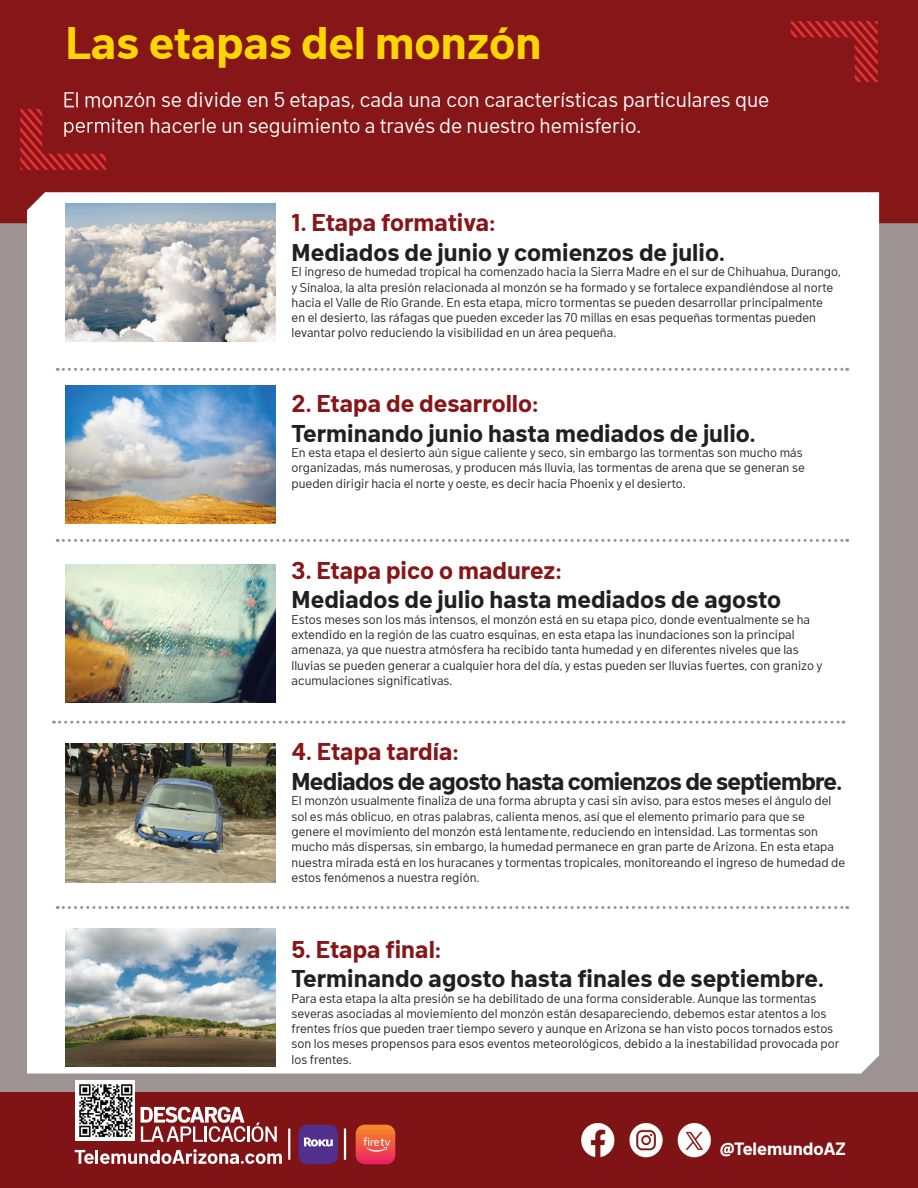
<style>
.page{position:relative;width:918px;height:1188px;background:#9e9393}
.page>*{position:absolute;margin:0;border:0;box-sizing:border-box;transform-origin:0 0}
.t1{font:700 46.5px "Arthouse Owned";color:#fcd604}
.t2{font:700 24.75px "Arthouse Owned";color:#231f20}
.t3{font:700 24.75px "Arthouse Owned";color:#871618}
.t4{font:700 24.75px "Arthouse Owned";letter-spacing:-.03em;color:#231f20}
.t5{font:21px/25.2px "Arthouse Owned";color:#fff}
.t6{font:700 18.15px "Arthouse Owned";color:#fff}
.t7{font:12.75px/15.3px "Arthouse Owned";color:#231f20}
</style>
<div class="page">
<div style="left:0;top:1093px;width:918px;height:95px;background:#7f1315"></div>
<svg style="left:75px;top:1149px;width:207px;height:15px"></svg>
<svg style="left:141px;top:1107px;width:104px;height:35px"></svg>
<hr style="left:247px;top:1126px;width:3px;height:16px;background:#fff">
<svg style="left:252px;top:1123px;width:25px;height:19px"></svg>
<hr style="left:288px;top:1129px;width:2px;height:31px;background:#fff">
<hr style="left:344px;top:1129px;width:2px;height:31px;background:#fff">
<img style="left:76px;top:1081px;width:59px;height:60px">
<div style="left:298px;top:1125px;width:40px;height:39px;background:#512f8d;border-radius:9px"></div>
<svg style="left:304px;top:1138px;width:29px;height:9px"></svg>
<svg style="left:356px;top:1125px;width:39px;height:39px;background:#ec5e4c"></svg>
<img style="left:581px;top:1123px;width:130px;height:34px">
<div style="left:0;top:0;width:918px;height:222px;background:#871618"></div>
<div style="left:27px;top:192px;width:852px;height:882px;background:#fff"></div>
<svg style="left:57px;top:368px;width:791px;height:3px"></svg>
<svg style="left:57px;top:539px;width:791px;height:3px"></svg>
<svg style="left:53px;top:721px;width:791px;height:3px"></svg>
<svg style="left:57px;top:906px;width:791px;height:3px"></svg>
<img style="left:66px;top:203px;width:210px;height:138px">
<img style="left:66px;top:385px;width:210px;height:139px">
<img style="left:66px;top:564px;width:210px;height:139px">
<img style="left:66px;top:744px;width:210px;height:138px">
<img style="left:66px;top:928px;width:210px;height:139px">
<img style="left:20px;top:107px;width:87px;height:63px">
<img style="left:65px;top:107px;width:45px;height:5px">
<img style="left:64px;top:118px;width:46px;height:19px">
<img style="left:790px;top:22px;width:87px;height:61px">
<h1 class="t1" style="left:66px;top:8px;width:478px">Las etapas del monzón</h1>
<h3 class="t5" style="left:63px;top:86px;width:708px">El monzón se divide en 5 etapas, cada una con características particulares que permiten hacerle un seguimiento a través de nuestro hemisferio.</h3>
<h2 class="t3" style="left:292px;top:204px;width:206px">1. Etapa formativa:</h2>
<h2 class="t2" style="left:292px;top:234px;width:435px">Mediados de junio y comienzos de julio.</h2>
<p class="t7" style="left:292px;top:263px;width:551px">El ingreso de humedad tropical ha comenzado hacia la Sierra Madre en el sur de Chihuahua, Durango, y Sinaloa, la alta presión relacionada al monzón se ha formado y se fortalece expandiéndose al norte hacia el Valle de Río Grande. En esta etapa, micro tormentas se pueden desarrollar principalmente<br>en el desierto, las ráfagas que pueden exceder las 70 millas en esas pequeñas tormentas pueden levantar polvo reduciendo la visibilidad en un área pequeña.</p>
<h2 class="t3" style="left:292px;top:385px;width:249px">2. Etapa de desarrollo:</h2>
<h2 class="t2" style="left:292px;top:415px;width:466px">Terminando junio hasta mediados de julio.</h2>
<p class="t7" style="left:292px;top:444px;width:515px">En esta etapa el desierto aún sigue caliente y seco, sin embargo las tormentas son mucho más organizadas, más numerosas, y producen más lluvia, las tormentas de arena que se generan se pueden dirigir hacia el norte y oeste, es decir hacia Phoenix y el desierto.</p>
<h2 class="t3" style="left:292px;top:551px;width:272px">3. Etapa pico o madurez:</h2>
<h2 class="t2" style="left:292px;top:581px;width:491px">Mediados de julio hasta mediados de agosto</h2>
<p class="t7" style="left:292px;top:610px;width:532px">Estos meses son los más intensos, el monzón está en su etapa pico, donde eventualmente se ha extendido en la región de las cuatro esquinas, en esta etapa las inundaciones son la principal amenaza, ya que nuestra atmósfera ha recibido tanta humedad y en diferentes niveles que las lluvias se pueden generar a cualquier hora del día, y estas pueden ser lluvias fuertes, con granizo y acumulaciones significativas.</p>
<h2 class="t3" style="left:292px;top:733px;width:169px">4. Etapa tardía:</h2>
<h2 class="t4" style="left:292px;top:763px;width:552px">Mediados de agosto hasta comienzos de septiembre.</h2>
<p class="t7" style="left:292px;top:792px;width:555px">El monzón usualmente finaliza de una forma abrupta y casi sin aviso, para estos meses el ángulo del sol es más oblicuo, en otras palabras, calienta menos, así que el elemento primario para que se genere el movimiento del monzón está lentamente, reduciendo en intensidad. Las tormentas son mucho más dispersas, sin embargo, la humedad permanece en gran parte de Arizona. En esta etapa nuestra mirada está en los huracanes y tormentas tropicales, monitoreando el ingreso de humedad de estos fenómenos a nuestra región.</p>
<h2 class="t3" style="left:292px;top:930px;width:151px">5. Etapa final:</h2>
<h2 class="t2" style="left:292px;top:960px;width:534px">Terminando agosto hasta finales de septiembre.</h2>
<p class="t7" style="left:292px;top:989px;width:549px">Para esta etapa la alta presión se ha debilitado de una forma considerable. Aunque las tormentas severas asociadas al moviemiento del monzón están desapareciendo, debemos estar atentos a los frentes fríos que pueden traer tiempo severo y aunque en Arizona se han visto pocos tornados estos son los meses propensos para esos eventos meteorológicos, debido a la inestabilidad provocada por los frentes.</p>
<h3 class="t6" style="left:720px;top:1135px;width:127px">@TelemundoAZ</h3>
</div>
